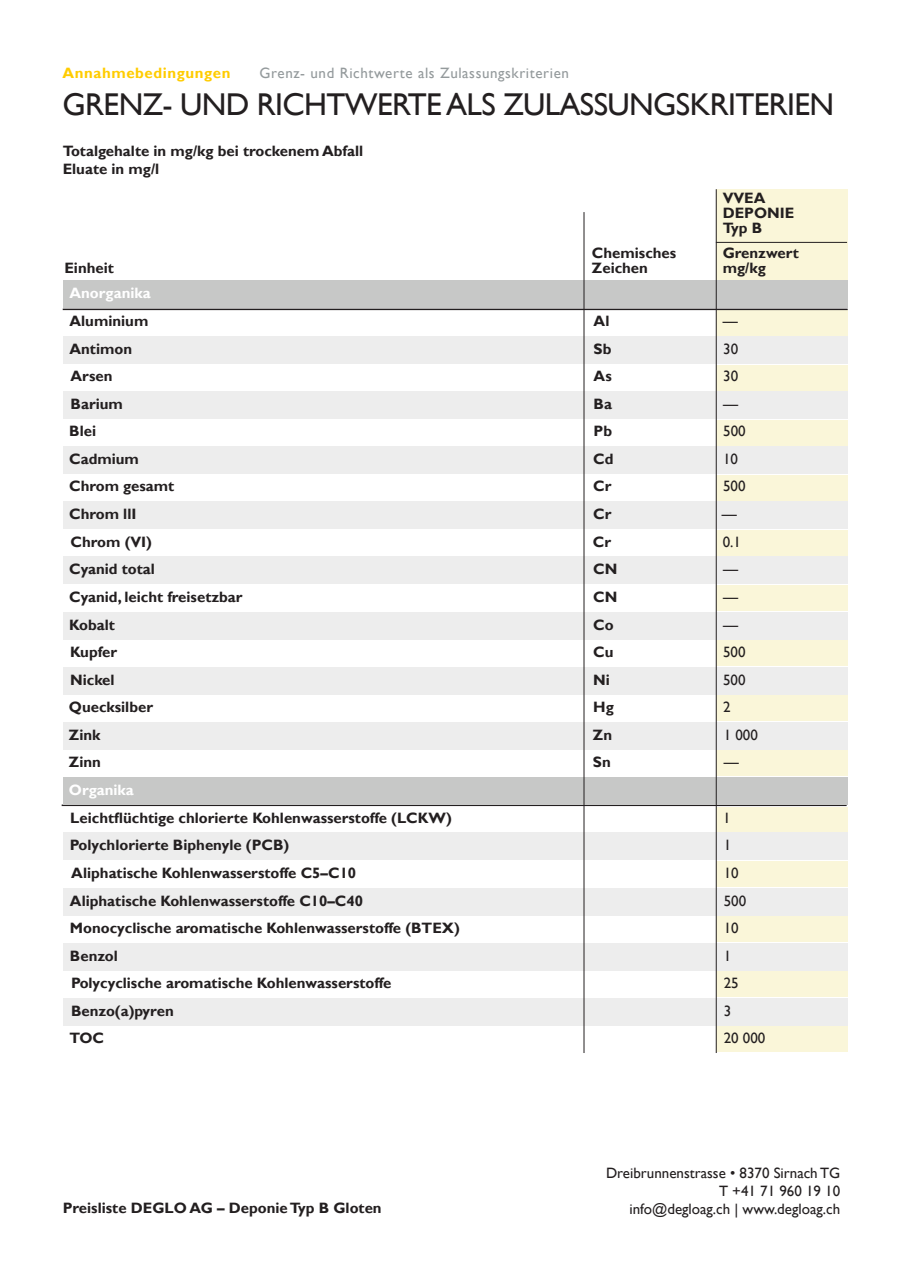
<style>
.page{position:relative;width:910px;height:1280px;background:#fff}
.page>*{position:absolute;margin:0;border:0;box-sizing:border-box;transform-origin:0 0}
.t1{font:31.5px "Gill Sans";letter-spacing:-.02em;color:#231f20}
.t2{font:700 15px/15px "Gill Sans";color:#231f20}
.t3{font:15px "Gill Sans";color:#231f20}
.t4{font:15px "Gill Sans";letter-spacing:.04em;color:#949a9c}
.t5{font:700 15px "Gill Sans";letter-spacing:.04em;color:#fc0}
.t6{font:700 15px "Gill Sans";color:#fff}
</style>
<div class="page">
<div style="left:717px;top:310px;width:131px;height:26px;background:#faf6d9"></div>
<div style="left:717px;top:365px;width:131px;height:25px;background:#faf6d9"></div>
<div style="left:717px;top:1026px;width:131px;height:25px;background:#faf6d9"></div>
<div style="left:717px;top:971px;width:131px;height:26px;background:#faf6d9"></div>
<div style="left:717px;top:916px;width:131px;height:26px;background:#faf6d9"></div>
<div style="left:717px;top:861px;width:131px;height:26px;background:#faf6d9"></div>
<div style="left:717px;top:806px;width:131px;height:26px;background:#faf6d9"></div>
<div style="left:717px;top:750px;width:131px;height:26px;background:#faf6d9"></div>
<div style="left:717px;top:695px;width:131px;height:26px;background:#faf6d9"></div>
<div style="left:717px;top:420px;width:131px;height:26px;background:#faf6d9"></div>
<div style="left:717px;top:475px;width:131px;height:25px;background:#faf6d9"></div>
<div style="left:717px;top:530px;width:131px;height:25px;background:#faf6d9"></div>
<div style="left:717px;top:585px;width:131px;height:26px;background:#faf6d9"></div>
<div style="left:717px;top:640px;width:131px;height:26px;background:#faf6d9"></div>
<div style="left:717px;top:189px;width:131px;height:92px;background:#faf6d9"></div>
<div style="left:63px;top:336px;width:785px;height:28px;background:#ededed"></div>
<div style="left:63px;top:281px;width:785px;height:27px;background:#c7c8c7"></div>
<hr style="left:62px;top:804px;width:785px;height:2px;background:#231f20">
<div style="left:63px;top:391px;width:785px;height:28px;background:#ededed"></div>
<div style="left:63px;top:501px;width:785px;height:28px;background:#ededed"></div>
<div style="left:63px;top:446px;width:785px;height:28px;background:#ededed"></div>
<div style="left:63px;top:612px;width:785px;height:27px;background:#ededed"></div>
<div style="left:63px;top:556px;width:785px;height:28px;background:#ededed"></div>
<div style="left:63px;top:667px;width:785px;height:28px;background:#ededed"></div>
<div style="left:63px;top:777px;width:785px;height:28px;background:#c7c8c7"></div>
<div style="left:63px;top:722px;width:785px;height:27px;background:#ededed"></div>
<div style="left:63px;top:832px;width:785px;height:28px;background:#ededed"></div>
<div style="left:63px;top:943px;width:785px;height:28px;background:#ededed"></div>
<div style="left:63px;top:888px;width:785px;height:27px;background:#ededed"></div>
<div style="left:63px;top:998px;width:785px;height:28px;background:#ededed"></div>
<hr style="left:63px;top:309px;width:785px;height:1px;background:#231f20">
<hr style="left:584px;top:212px;width:1px;height:841px;background:#231f20">
<hr style="left:716px;top:189px;width:1px;height:864px;background:#231f20">
<hr style="left:716px;top:242px;width:131px;height:1px;background:#231f20">
<p class="t5" style="left:63px;top:64px;width:169px">Annahmebedingungen</p>
<p class="t4" style="left:260px;top:64px;width:311px">Grenz- und Richtwerte als Zulassungskriterien</p>
<p class="t1" style="left:63px;top:86px;width:773px">GRENZ- UND RICHTWERTE ALS ZULASSUNGSKRITERIEN</p>
<p class="t2" style="left:63px;top:144px;width:302px">Totalgehalte in mg/kg bei trockenem Abfall</p>
<p class="t2" style="left:63px;top:162px;width:98px">Eluate in mg/l</p>
<p class="t2" style="left:64px;top:260px;width:51px">Einheit</p>
<p class="t6" style="left:70px;top:284px;width:83px">Anorganika</p>
<p class="t2" style="left:592px;top:246px;width:86px">Chemisches<br>Zeichen</p>
<p class="t2" style="left:70px;top:314px;width:80px">Aluminium</p>
<p class="t2" style="left:594px;top:314px;width:17px">Al</p>
<p class="t2" style="left:70px;top:342px;width:64px">Antimon</p>
<p class="t2" style="left:594px;top:342px;width:19px">Sb</p>
<p class="t2" style="left:71px;top:369px;width:43px">Arsen</p>
<p class="t2" style="left:594px;top:369px;width:20px">As</p>
<p class="t2" style="left:71px;top:397px;width:54px">Barium</p>
<p class="t2" style="left:594px;top:397px;width:20px">Ba</p>
<p class="t2" style="left:69px;top:424px;width:28px">Blei</p>
<p class="t2" style="left:594px;top:424px;width:20px">Pb</p>
<p class="t2" style="left:69px;top:452px;width:71px">Cadmium</p>
<p class="t2" style="left:593px;top:452px;width:22px">Cd</p>
<p class="t2" style="left:69px;top:479px;width:107px">Chrom gesamt</p>
<p class="t2" style="left:593px;top:479px;width:20px">Cr</p>
<p class="t2" style="left:69px;top:507px;width:69px">Chrom llI</p>
<p class="t2" style="left:593px;top:507px;width:20px">Cr</p>
<p class="t2" style="left:71px;top:534px;width:83px">Chrom (VI)</p>
<p class="t2" style="left:593px;top:534px;width:20px">Cr</p>
<p class="t2" style="left:69px;top:562px;width:87px">Cyanid total</p>
<p class="t2" style="left:593px;top:562px;width:26px">CN</p>
<p class="t2" style="left:69px;top:590px;width:175px">Cyanid, leicht freisetzbar</p>
<p class="t2" style="left:593px;top:590px;width:26px">CN</p>
<p class="t2" style="left:69px;top:617px;width:47px">Kobalt</p>
<p class="t2" style="left:593px;top:617px;width:22px">Co</p>
<p class="t2" style="left:70px;top:645px;width:48px">Kupfer</p>
<p class="t2" style="left:593px;top:645px;width:22px">Cu</p>
<p class="t2" style="left:70px;top:673px;width:46px">Nickel</p>
<p class="t2" style="left:593px;top:673px;width:18px">Ni</p>
<p class="t2" style="left:69px;top:700px;width:86px">Quecksilber</p>
<p class="t2" style="left:593px;top:700px;width:22px">Hg</p>
<p class="t2" style="left:69px;top:727px;width:33px">Zink</p>
<p class="t2" style="left:593px;top:727px;width:21px">Zn</p>
<p class="t2" style="left:69px;top:755px;width:34px">Zinn</p>
<p class="t2" style="left:593px;top:755px;width:19px">Sn</p>
<p class="t6" style="left:69px;top:781px;width:66px">Organika</p>
<p class="t2" style="left:723px;top:191px;width:44px">VVEA</p>
<p class="t2" style="left:723px;top:206px;width:73px">DEPONIE</p>
<p class="t2" style="left:723px;top:221px;width:41px">Typ B</p>
<p class="t2" style="left:723px;top:246px;width:78px">Grenzwert</p>
<p class="t2" style="left:723px;top:261px;width:45px">mg/kg</p>
<p class="t3" style="left:723px;top:312px;width:16px">—</p>
<p class="t3" style="left:723px;top:340px;width:16px">30</p>
<p class="t3" style="left:723px;top:368px;width:16px">30</p>
<p class="t3" style="left:723px;top:395px;width:16px">—</p>
<p class="t3" style="left:723px;top:422px;width:24px">500</p>
<p class="t3" style="left:723px;top:450px;width:16px">10</p>
<p class="t3" style="left:723px;top:478px;width:24px">500</p>
<p class="t3" style="left:722px;top:505px;width:16px">—</p>
<p class="t3" style="left:723px;top:533px;width:20px">0.1</p>
<p class="t3" style="left:723px;top:561px;width:16px">—</p>
<p class="t3" style="left:723px;top:588px;width:16px">—</p>
<p class="t3" style="left:723px;top:616px;width:16px">—</p>
<p class="t3" style="left:723px;top:643px;width:24px">500</p>
<p class="t3" style="left:723px;top:671px;width:24px">500</p>
<p class="t3" style="left:723px;top:698px;width:9px">2</p>
<p class="t3" style="left:724px;top:726px;width:36px">1 000</p>
<p class="t3" style="left:724px;top:753px;width:16px">—</p>
<p class="t2" style="left:70px;top:810px;width:383px">Leichtflüchtige chlorierte Kohlenwasserstoffe (LCKW)</p>
<p class="t3" style="left:723px;top:809px;width:9px">1</p>
<p class="t2" style="left:70px;top:838px;width:221px">Polychlorierte Biphenyle (PCB)</p>
<p class="t3" style="left:724px;top:836px;width:9px">1</p>
<p class="t2" style="left:71px;top:866px;width:286px">Aliphatische Kohlenwasserstoffe C5–C10</p>
<p class="t3" style="left:724px;top:864px;width:16px">10</p>
<p class="t2" style="left:70px;top:893px;width:295px">Aliphatische Kohlenwasserstoffe C10–C40</p>
<p class="t3" style="left:724px;top:892px;width:24px">500</p>
<p class="t2" style="left:70px;top:921px;width:391px">Monocyclische aromatische Kohlenwasserstoffe (BTEX)</p>
<p class="t3" style="left:724px;top:919px;width:16px">10</p>
<p class="t2" style="left:70px;top:949px;width:49px">Benzol</p>
<p class="t3" style="left:724px;top:947px;width:9px">1</p>
<p class="t2" style="left:71px;top:976px;width:322px">Polycyclische aromatische Kohlenwasserstoffe</p>
<p class="t3" style="left:724px;top:975px;width:16px">25</p>
<p class="t2" style="left:71px;top:1004px;width:104px">Benzo(a)pyren</p>
<p class="t3" style="left:724px;top:1002px;width:9px">3</p>
<p class="t2" style="left:70px;top:1031px;width:36px">TOC</p>
<p class="t3" style="left:724px;top:1029px;width:43px">20 000</p>
<p class="t2" style="left:63px;top:1201px;width:320px">Preisliste DEGLO AG – Deponie Typ B Gloten</p>
<p class="t3" style="left:606px;top:1164px;width:236px">Dreibrunnenstrasse • 8370 Sirnach TG</p>
<p class="t3" style="left:719px;top:1182px;width:123px">T +41 71 960 19 10</p>
<p class="t3" style="left:629px;top:1200px;width:212px">info@degloag.ch | www.degloag.ch</p>
</div>
